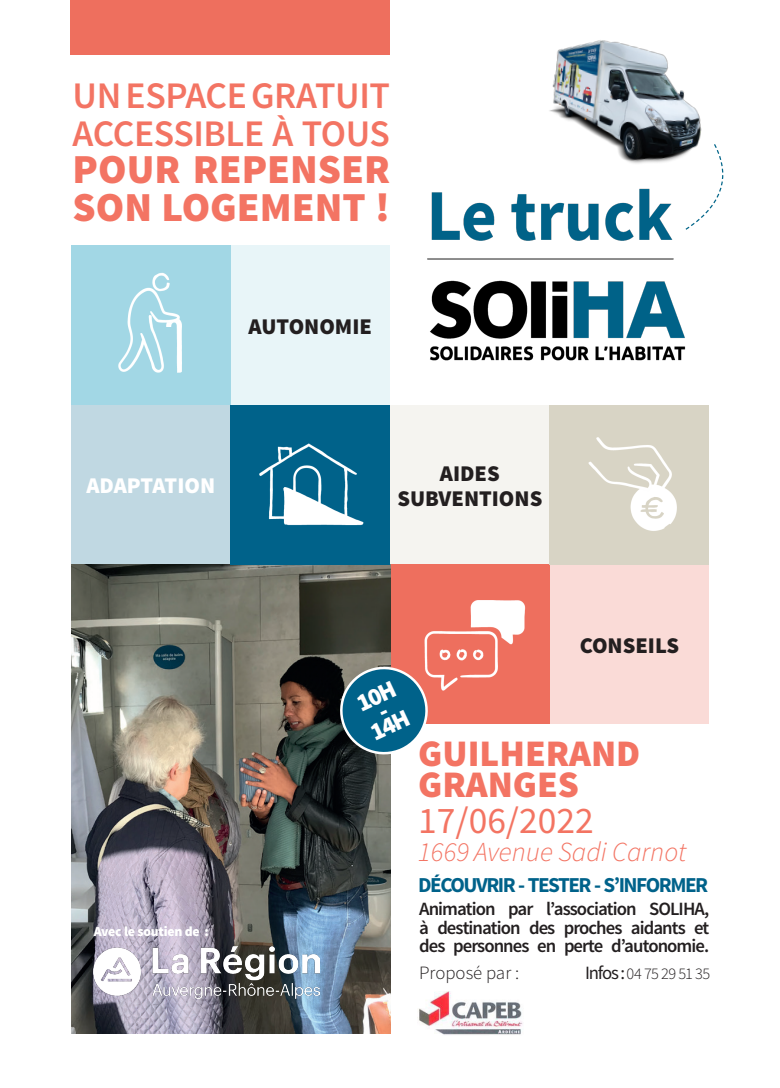
<style>
.page{position:relative;width:780px;height:1088px;background:#fff}
.page>*{position:absolute;margin:0;border:0;box-sizing:border-box;transform-origin:0 0}
.Titre_du_chapitre{font:900 41.25px "Source Sans Pro";color:#f37463}
.Titre_du_chapitre-2{font:600 37.5px "Source Sans Pro";letter-spacing:-.01em;color:#f37463}
.Titre_du_chapitre-3{font:900 37.5px/31.2px "Source Sans Pro";color:#f37463}
.Titre_du_chapitre-4{font:37.5px "Source Sans Pro";color:#f37462}
.Titre_du_chapitre-5{font:italic 300 27.5px "Source Sans Pro";color:#f37463}
.Titre_du_chapitre-6{font:900 22.5px "Source Sans Pro";color:#231f20}
.Titre_du_chapitre-7{font:900 22.5px "Source Sans Pro";color:#fff}
.t1{font:700 21.25px "Source Sans Pro";letter-spacing:-.07em;color:#00628a}
.t2{font:600 18.75px/18.8px "Source Sans Pro";letter-spacing:-.05em;color:#231f20;text-align:justify}
.t3{font:300 18.75px "Source Sans Pro";color:#231f20}
.t4{font:300 16.25px "Source Sans Pro";letter-spacing:-.025em;color:#231f20}
.t5{font:900 13.75px "Source Sans Pro";letter-spacing:-.02em;color:#fff}
.s1{font-weight:400;font-size:18.75px}
</style>
<div class="page">
<div style="left:549px;top:565px;width:160px;height:159px;background:#fadbd7"></div>
<div style="left:71px;top:0;width:319px;height:55px;background:#ee6f5e"></div>
<div style="left:71px;top:246px;width:159px;height:159px;background:#a2d7e5"></div>
<div style="left:71px;top:405px;width:159px;height:160px;background:#c0d8e2"></div>
<div style="left:390px;top:405px;width:159px;height:160px;background:#f5f4f0"></div>
<div style="left:390px;top:565px;width:159px;height:159px;background:#ee6f5e"></div>
<img style="left:71px;top:565px;width:319px;height:468px">
<img style="left:427px;top:192px;width:259px;height:169px">
<div style="left:230px;top:405px;width:160px;height:160px;background:#00628a"></div>
<div style="left:230px;top:246px;width:160px;height:159px;background:#e8f5f8"></div>
<div style="left:549px;top:405px;width:160px;height:160px;background:#d8d4c5"></div>
<img style="left:118px;top:272px;width:64px;height:101px">
<img style="left:259px;top:443px;width:105px;height:83px">
<img style="left:424px;top:600px;width:102px;height:91px">
<svg style="left:684px;top:150px;width:40px;height:81px"></svg>
<img style="left:588px;top:437px;width:89px;height:94px">
<img style="left:537px;top:40px;width:181px;height:172px">
<img style="left:94px;top:946px;width:226px;height:53px">
<img style="left:417px;top:991px;width:106px;height:44px">
<svg style="left:335px;top:662px;width:97px;height:97px"></svg>
<p class="Titre_du_chapitre-2" style="left:73px;top:72px;width:319px">UN ESPACE GRATUIT</p>
<p class="Titre_du_chapitre-2" style="left:73px;top:109px;width:319px">ACCESSIBLE À TOUS</p>
<p class="Titre_du_chapitre" style="left:73px;top:143px;width:319px">POUR REPENSER</p>
<p class="Titre_du_chapitre" style="left:73px;top:180px;width:319px">SON LOGEMENT !</p>
<p class="Titre_du_chapitre-6" style="left:248px;top:312px;width:125px">AUTONOMIE</p>
<p class="Titre_du_chapitre-7" style="left:86px;top:471px;width:130px">ADAPTATION</p>
<p class="Titre_du_chapitre-6" style="left:440px;top:459px;width:61px">AIDES</p>
<p class="Titre_du_chapitre-6" style="left:397px;top:484px;width:146px">SUBVENTIONS</p>
<p class="t5" style="left:94px;top:922px;width:117px">Avec le soutien de :</p>
<p class="Titre_du_chapitre-6" style="left:579px;top:631px;width:101px">CONSEILS</p>
<p class="Titre_du_chapitre-3" style="left:418px;top:740px;width:224px">GUILHERAND<br>GRANGES</p>
<p class="Titre_du_chapitre-4" style="left:418px;top:797px;width:177px">17/06/2022</p>
<p class="Titre_du_chapitre-5" style="left:418px;top:835px;width:270px">1669 Avenue Sadi Carnot</p>
<p class="t1" style="left:418px;top:871px;width:291px">DÉCOUVRIR - TESTER - S’INFORMER</p>
<p class="t2" style="left:419px;top:900px;width:291px">Animation par l’association SOLIHA, à destination des proches aidants et des personnes en perte d’autonomie.</p>
<p class="t3" style="left:419px;top:962px;width:101px">Proposé par :</p>
<p class="t4" style="left:585px;top:964px;width:127px"><span class="s1">Infos :</span> 04 75 29 51 35</p>
</div>
